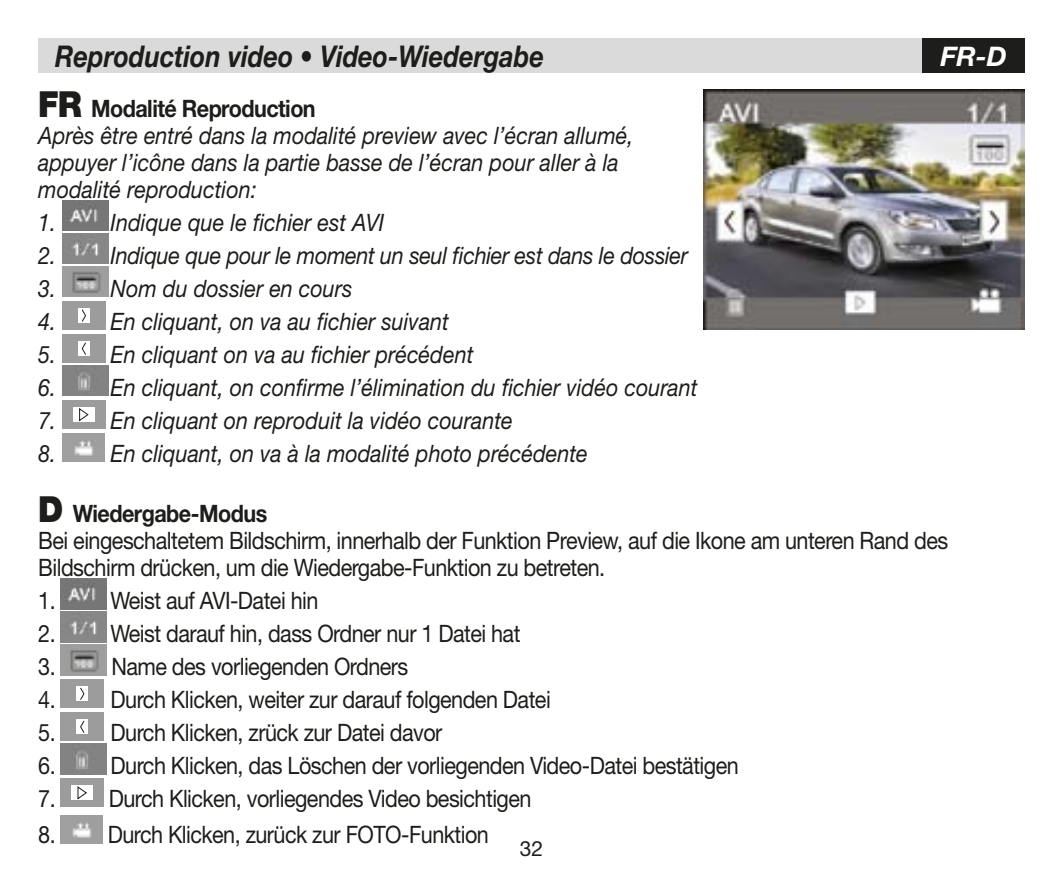
<style>
.page{position:relative;width:1063px;height:893px;background:#fff}
.page>*{position:absolute;margin:0;border:0;box-sizing:border-box;transform-origin:0 0}
.t1{font:italic 700 30px "Helvetica Neue";color:#1d1d1b;scale:.85 1}
.t2{font:italic 700 27px "Helvetica Neue";color:#fff}
.t3{font:24px/27px "Helvetica Neue";letter-spacing:-.025em;color:#1d1d1b;scale:.9 1}
.t4{font:italic 24px/27px "Helvetica Neue";color:#1d1d1b;scale:.9 1}
.t5{font:21px "Helvetica Neue";color:#1d1d1b}
.s1{font-weight:900;font-style:normal;font-size:36px}
.s2{font-weight:700;font-style:normal}
.s3{font-weight:900;font-size:36px}
.s4{font-weight:700}
</style>
<div class="page">
<div style="left:38px;top:38px;width:987px;height:34px;background:#dadada"></div>
<div style="left:923px;top:38px;width:102px;height:34px;background:#1d1d1b"></div>
<img style="left:62px;top:200px;width:46px;height:31px">
<img style="left:62px;top:233px;width:46px;height:31px">
<img style="left:62px;top:266px;width:46px;height:31px">
<div style="left:62px;top:301px;width:44px;height:29px;background:#9d9c9c"></div>
<div style="left:78px;top:308px;width:11px;height:15px;background:#fff"></div>
<svg style="left:81px;top:309px;width:5px;height:13px"></svg>
<div style="left:62px;top:334px;width:44px;height:29px;background:#9d9c9c"></div>
<div style="left:78px;top:341px;width:11px;height:15px;background:#fff"></div>
<svg style="left:81px;top:342px;width:5px;height:13px"></svg>
<img style="left:62px;top:365px;width:46px;height:31px">
<div style="left:62px;top:400px;width:44px;height:29px;background:#9d9c9c"></div>
<div style="left:73px;top:407px;width:22px;height:15px;background:#fff"></div>
<svg style="left:79px;top:408px;width:10px;height:14px"></svg>
<img style="left:62px;top:434px;width:42px;height:28px">
<img style="left:61px;top:578px;width:46px;height:31px">
<img style="left:61px;top:611px;width:46px;height:31px">
<img style="left:61px;top:644px;width:46px;height:31px">
<div style="left:61px;top:679px;width:43px;height:29px;background:#9d9c9c"></div>
<div style="left:77px;top:687px;width:11px;height:14px;background:#fff"></div>
<svg style="left:80px;top:687px;width:5px;height:13px"></svg>
<div style="left:61px;top:712px;width:43px;height:29px;background:#9d9c9c"></div>
<div style="left:77px;top:720px;width:11px;height:14px;background:#fff"></div>
<svg style="left:80px;top:720px;width:5px;height:13px"></svg>
<img style="left:61px;top:743px;width:46px;height:31px">
<div style="left:61px;top:778px;width:43px;height:29px;background:#9d9c9c"></div>
<div style="left:71px;top:786px;width:22px;height:14px;background:#fff"></div>
<svg style="left:77px;top:785px;width:11px;height:15px"></svg>
<img style="left:61px;top:815px;width:42px;height:28px">
<img style="left:704px;top:89px;width:321px;height:240px">
<p class="t1" style="left:55px;top:38px;width:577px">Reproduction video • Video-Wiedergabe</p>
<p class="t2" style="left:940px;top:40px;width:68px">FR-D</p>
<p class="t4" style="left:38px;top:94px;width:663px"><span class="s1">FR</span> <span class="s2">Modalité Reproduction<br></span>Après être entré dans la modalité preview avec l’écran allumé, appuyer l’icône dans la partie basse de l’écran pour aller à la modalité reproduction:</p>
<p class="t4" style="left:38px;top:208px;width:386px">1. Indique que le fichier est AVI</p>
<p class="t4" style="left:38px;top:241px;width:723px">2. Indique que pour le moment un seul fichier est dans le dossier</p>
<p class="t4" style="left:38px;top:274px;width:351px">3. Nom du dossier en cours</p>
<p class="t4" style="left:38px;top:307px;width:458px">4. En cliquant, on va au fichier suivant</p>
<p class="t4" style="left:38px;top:340px;width:485px">5. En cliquant on va au fichier précédent</p>
<p class="t4" style="left:38px;top:373px;width:734px">6. En cliquant, on confirme l’élimination du fichier vidéo courant</p>
<p class="t4" style="left:38px;top:406px;width:529px">7. En cliquant on reproduit la vidéo courante</p>
<p class="t4" style="left:38px;top:439px;width:612px">8. En cliquant, on va à la modalité photo précédente</p>
<p class="t3" style="left:38px;top:500px;width:1013px"><span class="s3">D</span> <span class="s4">Wiedergabe-Modus<br></span>Bei eingeschaltetem Bildschirm, innerhalb der Funktion Preview, auf die Ikone am unteren Rand des<br>Bildschirm drücken, um die Wiedergabe-Funktion zu betreten.</p>
<p class="t3" style="left:38px;top:587px;width:313px">1. Weist auf AVI-Datei hin</p>
<p class="t3" style="left:38px;top:620px;width:537px">2. Weist darauf hin, dass Ordner nur 1 Datei hat</p>
<p class="t3" style="left:38px;top:653px;width:413px">3. Name des vorliegenden Ordners</p>
<p class="t3" style="left:38px;top:686px;width:571px">4. Durch Klicken, weiter zur darauf folgenden Datei</p>
<p class="t3" style="left:38px;top:719px;width:451px">5. Durch Klicken, zrück zur Datei davor</p>
<p class="t3" style="left:38px;top:752px;width:780px">6. Durch Klicken, das Löschen der vorliegenden Video-Datei bestätigen</p>
<p class="t3" style="left:38px;top:785px;width:550px">7. Durch Klicken, vorliegendes Video besichtigen</p>
<p class="t3" style="left:38px;top:821px;width:502px">8. Durch Klicken, zurück zur FOTO-Funktion</p>
<p class="t5" style="left:520px;top:836px;width:25px">32</p>
</div>
